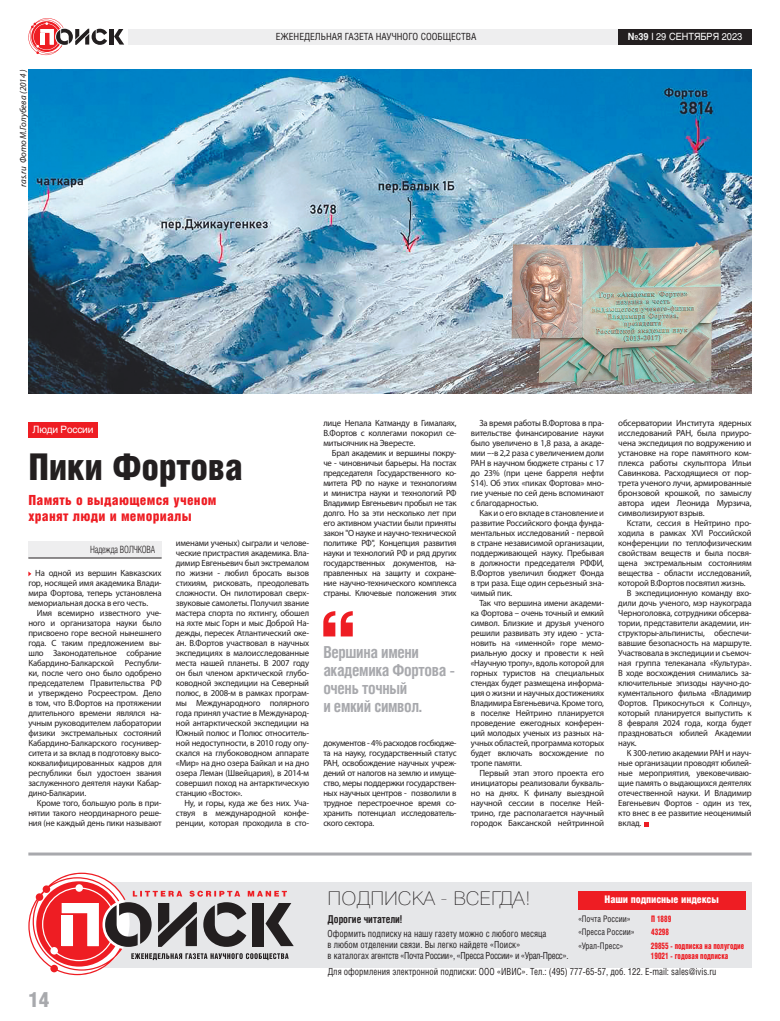
<style>
.page{position:relative;width:780px;height:1021px;background:#fff}
.page>*{position:absolute;margin:0;border:0;box-sizing:border-box;transform-origin:0 0}
.Заголовок{font:37px "Helios Cond Black C";letter-spacing:-.01em;color:#231f20}
.t1{font:21.1px "Helios Cond Black C";color:#a8a9ad}
.Основной{font:18.7px "Helios Thin C";color:#231f20;scale:1.07 1}
.ЦИТАТА_большая{font:700 16.5px/18px "Helios Cond C";letter-spacing:-.02em;color:#a8a9ad;scale:.96 1}
.Лид{font:14px/16px "Helios Cond Black C";letter-spacing:.02em;color:#ee1d23}
.Основной-2{font:700 10.8px "Helios Cond C";color:#231f20;scale:.92 1}
.Основной-3{font:10.5px "Helios Cond Black C";letter-spacing:-.01em;color:#fff}
.Подпись{font:10px "Helios Cond Light C";letter-spacing:-.02em;color:#231f20;scale:.91 1}
.Рубрика{font:10px "Helios C";letter-spacing:-.02em;color:#fff}
.Основной-4{font:9.8px/11px "Helios Cond C";color:#231f20;scale:.92 1}
.подписка{font:9.8px "Helios Cond C";color:#231f20;scale:.92 1}
.Основной-5{font:9.8px "Helios Cond C";color:#231f20}
.t2{font:9.8px "Helios C";color:#fff;scale:.93 1}
.Основной-6{font:9px/10px "Myriad Pro";letter-spacing:-.02em;color:#231f20;text-align:justify}
.Основной-7{font:9px "Helios Cond Black C";color:#ee1d23;scale:.79 1}
.Основной-8{font:9px "Helios Cond C";color:#231f20;scale:.92 1}
.Фото{font:italic 9px "Myriad Pro";color:#231f20}
.s1{font-weight:700}
.s2{font-weight:700;color:#f2f3f4}
</style>
<div class="page">
<hr style="left:109px;top:29px;width:4px;height:16px;background:#231f20">
<svg style="left:114px;top:29px;width:10px;height:16px"></svg>
<svg style="left:28px;top:18px;width:79px;height:37px"></svg>
<div style="left:128px;top:29px;width:496px;height:16px;background:#eeeeef"></div>
<div style="left:618px;top:29px;width:133px;height:16px;background:#231f20"></div>
<hr style="left:28px;top:852px;width:723px;height:3px;background:#a8a9ad">
<div style="left:77px;top:881px;width:674px;height:86px;background:#e6e7e9"></div>
<svg style="left:28px;top:872px;width:266px;height:103px"></svg>
<div style="left:578px;top:891px;width:168px;height:18px;background:#ee1d23"></div>
<svg style="left:644px;top:822px;width:5px;height:4px"></svg>
<svg style="left:323px;top:611px;width:30px;height:25px"></svg>
<div style="left:28px;top:422px;width:70px;height:15px;background:#ee1d23"></div>
<div style="left:28px;top:542px;width:134px;height:16px;background:#eeeeef"></div>
<hr style="left:28px;top:557px;width:134px;height:1px;background:#231f20">
<img style="left:28px;top:69px;width:723px;height:325px">
<p class="Фото" style="left:18px;top:187px;width:119px;rotate:-90deg">ras.ru Фото М.Голубева (2014 )</p>
<p class="Основной-5" style="left:276px;top:31px;width:202px">ЕЖЕНЕДЕЛЬНАЯ ГАЗЕТА НАУЧНОГО СООБЩЕСТВА</p>
<p class="t2" style="left:627px;top:31px;width:125px"><span class="s1">№</span><span class="s2">39</span> I 29 СЕНТЯБРЯ 2023</p>
<p class="Рубрика" style="left:33px;top:423px;width:62px">Люди России</p>
<p class="Заголовок" style="left:28px;top:446px;width:216px">Пики Фортова</p>
<p class="Лид" style="left:28px;top:491px;width:190px">Память о выдающемся ученом хранят люди и мемориалы</p>
<p class="Подпись" style="left:90px;top:544px;width:73px">Надежда ВОЛЧКОВА</p>
<p class="Основной-6" style="left:28px;top:568px;width:135px;text-indent:7px">На одной из вершин Кавказских гор, носящей имя академика Влади&shy;мира Фортова, теперь установлена мемориальная доска в его честь.</p>
<p class="Основной-6" style="left:28px;top:608px;width:135px;text-indent:9px">Имя всемирно известного уче&shy;ного и организатора науки было присвоено горе весной нынешнего года. С таким предложением вы&shy;шло Законодательное собрание Кабардино-Балкарской Республи&shy;ки, после чего оно было одобрено председателем Правительства РФ и утверждено Росреестром. Дело в том, что В.Фортов на протяжении длительного времени являлся на&shy;учным руководителем лаборатории физики экстремальных состояний Кабардино-Балкарского госунивер&shy;ситета и за вклад в подготовку высо&shy;коквалифицированных кадров для республики был удостоен звания заслуженного деятеля науки Кабар&shy;дино-Балкарии.</p>
<p class="Основной-6" style="left:28px;top:798px;width:135px;text-indent:9px">Кроме того, большую роль в при&shy;нятии такого неординарного реше&shy;ния (не каждый день пики называют</p>
<p class="Основной-6" style="left:176px;top:538px;width:135px">именами ученых) сыграли и челове&shy;ческие пристрастия академика. Вла&shy;димир Евгеньевич был экстремалом по жизни - любил бросать вызов стихиям, рисковать, преодолевать сложности. Он пилотировал сверх&shy;звуковые самолеты. Получил звание мастера спорта по яхтингу, обошел на яхте мыс Горн и мыс Доброй На&shy;дежды, пересек Атлантический оке&shy;ан. В.Фортов участвовал в научных экспедициях в малоисследованные места нашей планеты. В 2007 году он был членом арктической глубо&shy;ководной экспедиции на Северный полюс, в 2008-м в рамках програм&shy;мы Международного полярного года принял участие в Международ&shy;ной антарктической экспедиции на Южный полюс и Полюс относитель&shy;ной недоступности, в 2010 году опу&shy;скался на глубоководном аппарате «Мир» на дно озера Байкал и на дно озера Леман (Швейцария), в 2014-м совершил поход на антарктическую станцию «Восток».</p>
<p class="Основной-6" style="left:176px;top:798px;width:135px;text-indent:9px">Ну, и горы, куда же без них. Уча&shy;ствуя в международной конфе&shy;ренции, которая проходила в сто-</p>
<p class="Основной-6" style="left:323px;top:418px;width:135px">лице Непала Катманду в Гималаях, В.Фортов с коллегами покорил се&shy;митысячник на Эвересте.</p>
<p class="Основной-6" style="left:323px;top:448px;width:135px;text-indent:9px">Брал академик и вершины покру&shy;че - чиновничьи барьеры. На постах председателя Государственного ко&shy;митета РФ по науке и технологиям и министра науки и технологий РФ Владимир Евгеньевич пробыл не так долго. Но за эти несколько лет при его активном участии были приняты закон "О науке и научно-технической политике РФ", Концепция развития науки и технологий РФ и ряд других государственных документов, на&shy;правленных на защиту и сохране&shy;ние научно-технического комплекса страны. Ключевые положения этих</p>
<p class="ЦИТАТА_большая" style="left:323px;top:642px;width:138px">Вершина имени академика Фортова - очень точный<br>и емкий символ.</p>
<p class="Основной-6" style="left:323px;top:738px;width:135px">документов - 4% расходов госбюдже&shy;та на науку, государственный статус РАН, освобождение научных учреж&shy;дений от налогов на землю и имуще&shy;ство, меры поддержки государствен&shy;ных научных центров - позволили в трудное перестроечное время со&shy;хранить потенциал исследователь&shy;ского сектора.</p>
<p class="Основной-6" style="left:471px;top:418px;width:135px;text-indent:9px">За время работы В.Фортова в пра&shy;вительстве финансирование науки было увеличено в 1,8 раза, а акаде&shy;мии –-в 2,2 раза с увеличением доли РАН в научном бюджете страны с 17 до 23% (при цене барреля нефти $14). Об этих «пиках Фортова» мно&shy;гие ученые по сей день вспоминают с благодарностью.</p>
<p class="Основной-6" style="left:471px;top:508px;width:135px;text-indent:9px">Как и о его вкладе в становление и развитие Российского фонда фунда&shy;ментальных исследований - первой в стране независимой организации, поддерживающей науку. Пребывая в должности председателя РФФИ, В.Фортов увеличил бюджет Фонда в три раза. Еще один серьезный зна&shy;чимый пик.</p>
<p class="Основной-6" style="left:471px;top:598px;width:135px;text-indent:9px">Так что вершина имени академи&shy;ка Фортова – очень точный и емкий символ. Близкие и друзья ученого решили развивать эту идею - уста&shy;новить на «именной» горе мемо&shy;риальную доску и провести к ней «Научную тропу», вдоль которой для горных туристов на специальных стендах будет размещена информа&shy;ция о жизни и научных достижениях Владимира Евгеньевича. Кроме того, в поселке Нейтрино планируется проведение ежегодных конферен&shy;ций молодых ученых из разных на&shy;учных областей, программа которых будет включать восхождение по тропе памяти.</p>
<p class="Основной-6" style="left:471px;top:768px;width:135px;text-indent:9px">Первый этап этого проекта его инициаторы реализовали букваль&shy;но на днях. К финалу выездной научной сессии в поселке Ней&shy;трино, где располагается научный городок Баксанской нейтринной</p>
<p class="Основной-6" style="left:618px;top:418px;width:135px">обсерватории Института ядерных исследований РАН, была приуро&shy;чена экспедиция по водружению и установке на горе памятного ком&shy;плекса работы скульптора Ильи Савинкова. Расходящиеся от пор&shy;трета ученого лучи, армированные бронзовой крошкой, по замыслу автора идеи Леонида Мурзича, символизируют взрыв.</p>
<p class="Основной-6" style="left:618px;top:518px;width:135px;text-indent:9px">Кстати, сессия в Нейтрино про&shy;ходила в рамках XVI Российской конференции по теплофизическим свойствам веществ и была посвя&shy;щена экстремальным состояниям вещества - области исследований, которой В.Фортов посвятил жизнь.</p>
<p class="Основной-6" style="left:618px;top:588px;width:135px;text-indent:9px">В экспедиционную команду вхо&shy;дили дочь ученого, мэр наукограда Черноголовка, сотрудники обсерва&shy;тории, представители академии, ин&shy;структоры-альпинисты, обеспечи&shy;вавшие безопасность на маршруте.<br>Участвовала в экспедиции и съемоч&shy;ная группа телеканала «Культура».<br>В ходе восхождения снимались за&shy;ключительные эпизоды научно-до&shy;кументального фильма «Владимир Фортов. Прикоснуться к Солнцу», который планируется выпустить к 8 февраля 2024 года, когда будет праздноваться юбилей Академии наук.</p>
<p class="Основной-6" style="left:618px;top:748px;width:135px;text-indent:9px">К 300-летию академии РАН и науч&shy;ные организации проводят юбилей&shy;ные мероприятия, увековечиваю&shy;щие память о выдающихся деятелях отечественной науки. И Владимир Евгеньевич Фортов - один из тех, кто внес в ее развитие неоценимый вклад.</p>
<h2 class="t1" style="left:28px;top:987px;width:23px">14</h2>
<p class="Основной" style="left:327px;top:888px;width:191px">ПОДПИСКА - ВСЕГДА!</p>
<p class="Основной-2" style="left:327px;top:912px;width:82px">Дорогие читатели!</p>
<p class="Основной-4" style="left:327px;top:927px;width:263px">Оформить подписку на нашу газету можно с любого месяца<br>в любом отделении связи. Вы легко найдете «Поиск»<br>в каталогах агентств «Почта России», «Пресса России» и «Урал-Пресс».</p>
<p class="подписка" style="left:328px;top:965px;width:424px">Для оформления электронной подписки: ООО «ИВИС». Тел.: (495) 777-65-57, доб. 122. E-mail: sales@ivis.ru</p>
<p class="Основной-3" style="left:604px;top:893px;width:116px">Наши подписные индексы</p>
<p class="Основной-8" style="left:578px;top:939px;width:51px">«Урал-Пресс»</p>
<p class="Основной-7" style="left:651px;top:940px;width:119px">29855 - подписка на полугодие</p>
<p class="Основной-7" style="left:651px;top:950px;width:99px">19021 - годовая подписка</p>
<p class="Основной-8" style="left:578px;top:913px;width:59px">«Почта России»</p>
<p class="Основной-7" style="left:651px;top:914px;width:27px">П 1889</p>
<p class="Основной-8" style="left:578px;top:926px;width:63px">«Пресса России»</p>
<p class="Основной-7" style="left:651px;top:926px;width:24px">43298</p>
</div>
